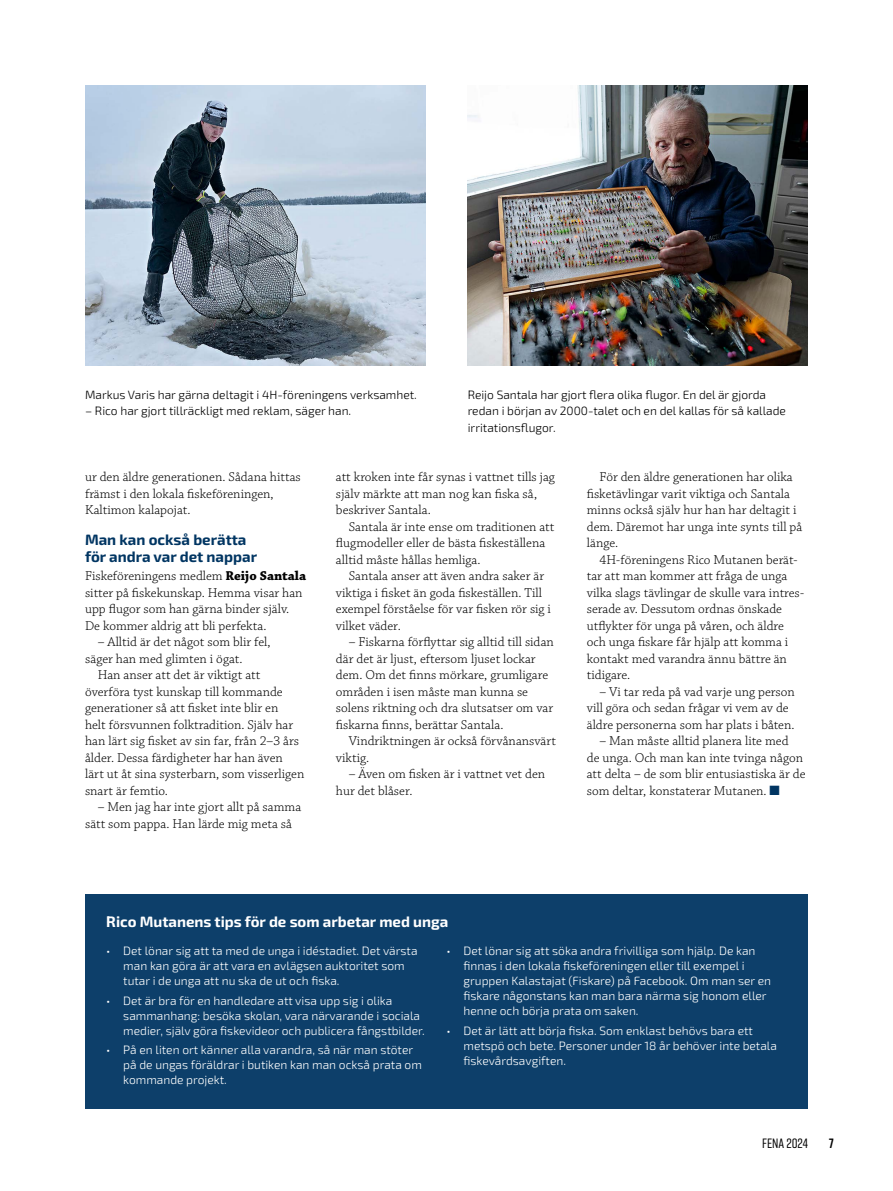
<style>
.page{position:relative;width:893px;height:1191px;background:#fff}
.page>*{position:absolute;margin:0;border:0;box-sizing:border-box;transform-origin:0 0}
.Väliotsikko_10_pt__groteski{font:15px/16.5px "Exo 2";color:#003562}
.Taulukko_vo{font:15px "Exo 2";color:#fff}
.Leipis__antikva_9_pt{font:300 13.5px/16.5px "Chaparral Pro";color:#000}
.Leipis_1__rivi{font:300 13.5px/16.5px "Chaparral Pro";color:#000}
.t1{font:500 13.5px "Rift";color:#000}
.t2{font:700 13.5px "Rift";color:#000}
.t3{font:300 12px/15px "Exo 2";color:#fff}
.Kuvateksti{font:300 12px/16.5px "Exo 2";color:#000}
.s1{font-weight:700}
.s2{color:#003562}
</style>
<div class="page">
<img style="left:85px;top:85px;width:340px;height:281px">
<img style="left:468px;top:85px;width:340px;height:281px">
<div style="left:85px;top:894px;width:723px;height:214px;background:#0d3f6a"></div>
<p class="Kuvateksti" style="left:85px;top:386px;width:333px">Markus Varis har gärna deltagit i 4H-föreningens verksamhet.</p>
<p class="Kuvateksti" style="left:85px;top:402px;width:268px">– Rico har gjort tillräckligt med reklam, säger han.</p>
<p class="Kuvateksti" style="left:468px;top:386px;width:320px">Reijo Santala har gjort flera olika flugor. En del är gjorda redan i början av 2000-talet och en del kallas för så kallade irritationsflugor.</p>
<p class="Leipis__antikva_9_pt" style="left:85px;top:469px;width:217px">ur den äldre generationen. Sådana hittas främst i den lokala fiskeföreningen,<br>Kaltimon kalapojat.</p>
<h3 class="Väliotsikko_10_pt__groteski" style="left:85px;top:531px;width:174px">Man kan också berätta för andra var det nappar</h3>
<p class="Leipis_1__rivi" style="left:85px;top:568px;width:223px">Fiskeföreningens medlem <span class="s1">Reijo Santala </span>sitter på fiskekunskap. Hemma visar han upp flugor som han gärna binder själv.<br>De kommer aldrig att bli perfekta.</p>
<p class="Leipis__antikva_9_pt" style="left:85px;top:634px;width:187px;text-indent:13px">– Alltid är det något som blir fel, säger han med glimten i ögat.</p>
<p class="Leipis__antikva_9_pt" style="left:85px;top:667px;width:221px;text-indent:13px">Han anser att det är viktigt att överföra tyst kunskap till kommande generationer så att fisket inte blir en<br>helt försvunnen folktradition. Själv har han lärt sig fisket av sin far, från 2–3 års ålder. Dessa färdigheter har han även lärt ut åt sina systerbarn, som visserligen snart är femtio.</p>
<p class="Leipis__antikva_9_pt" style="left:85px;top:799px;width:218px;text-indent:13px">– Men jag har inte gjort allt på samma sätt som pappa. Han lärde mig meta så</p>
<p class="Leipis__antikva_9_pt" style="left:336px;top:469px;width:221px">att kroken inte får synas i vattnet tills jag själv märkte att man nog kan fiska så, beskriver Santala.</p>
<p class="Leipis__antikva_9_pt" style="left:336px;top:519px;width:220px;text-indent:13px">Santala är inte ense om traditionen att flugmodeller eller de bästa fiskeställena alltid måste hållas hemliga.</p>
<p class="Leipis__antikva_9_pt" style="left:336px;top:568px;width:217px;text-indent:13px">Santala anser att även andra saker är viktiga i fisket än goda fiskeställen. Till exempel förståelse för var fisken rör sig i vilket väder.</p>
<p class="Leipis__antikva_9_pt" style="left:336px;top:634px;width:219px;text-indent:13px">– Fiskarna förflyttar sig alltid till sidan där det är ljust, eftersom ljuset lockar dem. Om det finns mörkare, grumligare områden i isen måste man kunna se solens riktning och dra slutsatser om var fiskarna finns, berättar Santala.</p>
<p class="Leipis__antikva_9_pt" style="left:336px;top:733px;width:222px;text-indent:13px">Vindriktningen är också förvånansvärt viktig.</p>
<p class="Leipis__antikva_9_pt" style="left:336px;top:766px;width:211px;text-indent:13px">– Även om fisken är i vattnet vet den hur det blåser.</p>
<p class="Leipis__antikva_9_pt" style="left:587px;top:469px;width:217px;text-indent:13px">För den äldre generationen har olika fisketävlingar varit viktiga och Santala minns också själv hur han har deltagit i dem. Däremot har unga inte synts till på länge.</p>
<p class="Leipis__antikva_9_pt" style="left:587px;top:552px;width:219px;text-indent:13px">4H-föreningens Rico Mutanen berät&shy;tar att man kommer att fråga de unga vilka slags tävlingar de skulle vara intres&shy;serade av. Dessutom ordnas önskade utflykter för unga på våren, och äldre och unga fiskare får hjälp att komma i kontakt med varandra ännu bättre än tidigare.</p>
<p class="Leipis__antikva_9_pt" style="left:587px;top:684px;width:210px;text-indent:13px">– Vi tar reda på vad varje ung person vill göra och sedan frågar vi vem av de äldre personerna som har plats i båten.</p>
<p class="Leipis__antikva_9_pt" style="left:587px;top:733px;width:220px;text-indent:13px">– Man måste alltid planera lite med<br>de unga. Och man kan inte tvinga någon att delta – de som blir entusiastiska är de som deltar, konstaterar Mutanen. <span class="s2">■</span></p>
<h3 class="Taulukko_vo" style="left:106px;top:911px;width:343px">Rico Mutanens tips för de som arbetar med unga</h3>
<p class="t3" style="left:123px;top:943px;width:296px;text-indent:-17px">• Det lönar sig att ta med de unga i idéstadiet. Det värsta man kan göra är att vara en avlägsen auktoritet som tutar i de unga att nu ska de ut och fiska.</p>
<p class="t3" style="left:123px;top:992px;width:303px;text-indent:-17px">• Det är bra för en handledare att visa upp sig i olika sammanhang: besöka skolan, vara närvarande i sociala medier, själv göra fiskevideor och publicera fångstbilder.</p>
<p class="t3" style="left:123px;top:1041px;width:300px;text-indent:-17px">• På en liten ort känner alla varandra, så när man stöter på de ungas föräldrar i butiken kan man också prata om kommande projekt.</p>
<p class="t3" style="left:463px;top:943px;width:309px;text-indent:-17px">• Det lönar sig att söka andra frivilliga som hjälp. De kan finnas i den lokala fiskeföreningen eller till exempel i gruppen Kalastajat (Fiskare) på Facebook. Om man ser en fiskare någonstans kan man bara närma sig honom eller henne och börja prata om saken.</p>
<p class="t3" style="left:463px;top:1022px;width:315px;text-indent:-17px">• Det är lätt att börja fiska. Som enklast behövs bara ett metspö och bete. Personer under 18 år behöver inte betala fiskevårdsavgiften.</p>
<p class="t1" style="left:762px;top:1134px;width:47px">FENA 2024</p>
<p class="t2" style="left:829px;top:1134px;width:6px">7</p>
</div>
